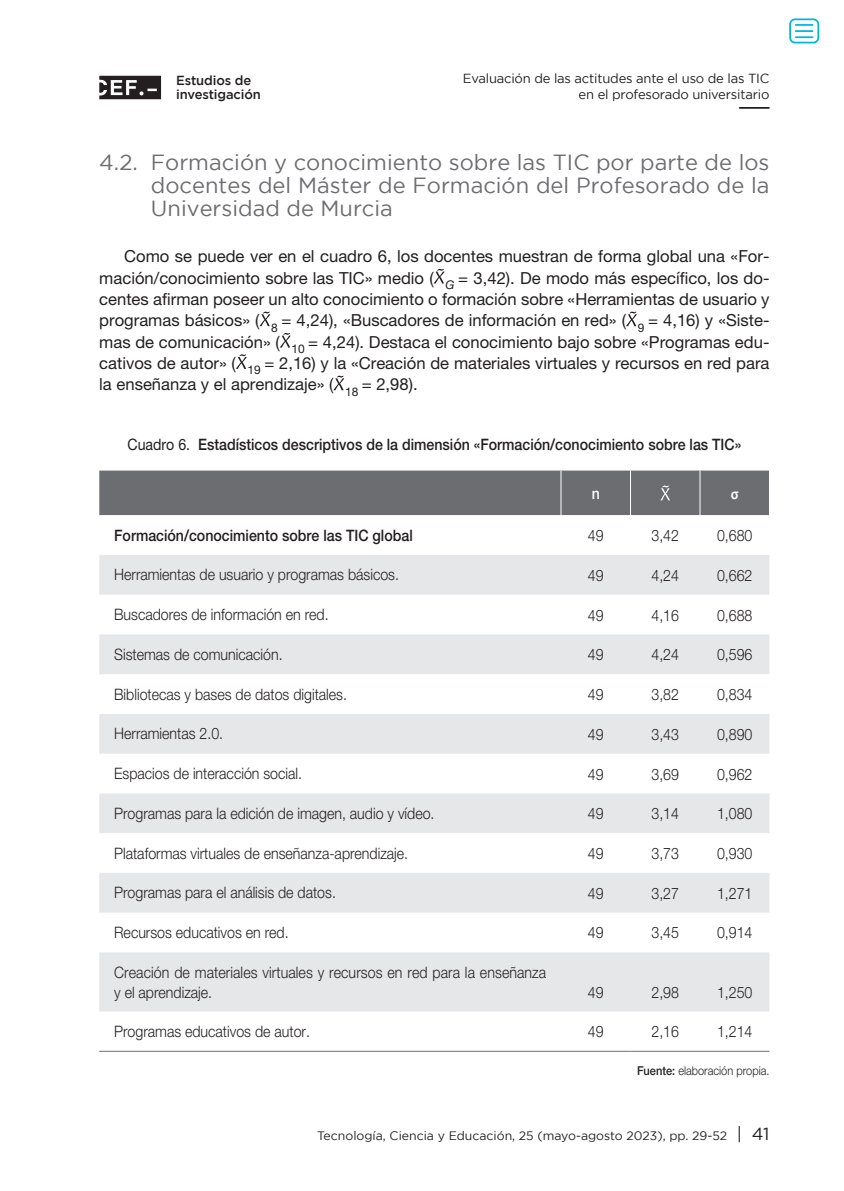
<style>
.page{position:relative;width:844px;height:1191px;background:#fff}
.page>*{position:absolute;margin:0;border:0;box-sizing:border-box;transform-origin:0 0}
.epígrafe_1_1_rtye{font:21.88px/23.1px "Gotham";color:#6c6d70;text-align:justify}
.texto_normal{font:16.62px/21.3px "Helvetica Neue LT Std";color:#231f20;text-align:justify}
.Tablas_y_gráficos{font:300 15.75px/20.1px "Helvetica Neue LT Std";color:#231f20;scale:.9 1}
.Tablas_título{font:500 15.75px "Helvetica Neue LT Std";color:#231f20;scale:.9 1}
.Tablas_y_gráficos-2{font:500 15.75px "Helvetica Neue LT Std";color:#231f20;scale:.9 1}
.Cabeceras_tablas_y_g{font:500 15.75px "Helvetica Neue LT Std";color:#fff;scale:.9 1}
.Cabeceras_tablas_y_g-2{font:700 15.75px "Candara";color:#fff;scale:.9 1}
.t1{font:13.12px/16.6px "Gotham";letter-spacing:-.015em;color:#231f20;text-align:right}
.t2{font:500 13.12px/14.2px "Gotham";letter-spacing:-.01em;color:#231f20}
.t3{font:12.25px "Gotham";color:#231f20}
.Fuente_tablas_y_graf{font:300 12.25px "Helvetica Neue LT Std";color:#231f20;scale:.9 1}
.s1{font-weight:400}
.s2{font-weight:500}
.s3{font-size:17.5px}
</style>
<div class="page">
<svg style="left:99px;top:76px;width:62px;height:23px"></svg>
<hr style="left:739px;top:107px;width:30px;height:2px;background:#231f20">
<svg style="left:434px;top:269px;width:10px;height:14px"></svg>
<svg style="left:259px;top:311px;width:11px;height:15px"></svg>
<svg style="left:626px;top:311px;width:10px;height:15px"></svg>
<svg style="left:280px;top:333px;width:10px;height:14px"></svg>
<svg style="left:236px;top:354px;width:11px;height:15px"></svg>
<svg style="left:333px;top:375px;width:11px;height:15px"></svg>
<svg style="left:99px;top:555px;width:670px;height:456px;fill:#e6e7e9"></svg>
<hr style="left:99px;top:1050px;width:462px;height:1px;background:#6c6d70">
<hr style="left:561px;top:1050px;width:69px;height:1px;background:#6c6d70">
<hr style="left:630px;top:1050px;width:69px;height:1px;background:#6c6d70">
<hr style="left:699px;top:1050px;width:70px;height:1px;background:#6c6d70">
<div style="left:99px;top:470px;width:670px;height:45px;background:#6c6d70"></div>
<div style="left:789px;top:18px;width:30px;height:25px;border:2px solid #00b6de;border-radius:5px"></div>
<svg style="left:795px;top:24px;width:18px;height:14px"></svg>
<p class="t2" style="left:176px;top:73px;width:86px">Estudios de investigación</p>
<p class="t1" style="left:463px;top:69px;width:308px">Evaluación de las actitudes ante el uso de las TIC en el profesorado universitario</p>
<p class="epígrafe_1_1_rtye" style="left:151px;top:150px;width:620px;text-indent:-52px">4.2. Formación y conocimiento sobre las TIC por parte de los docentes del Máster de Formación del Profesorado de la Universidad de Murcia</p>
<p class="texto_normal" style="left:99px;top:245px;width:671px;text-indent:25px">Como se puede ver en el cuadro 6, los docentes muestran de forma global una «For&shy;mación/conocimiento sobre las TIC» medio ( <sub>G</sub> = 3,42). De modo más específico, los do&shy;centes afirman poseer un alto conocimiento o formación sobre «Herramientas de usuario y programas básicos» ( <sub>8</sub> = 4,24), «Buscadores de información en red» ( <sub>9</sub> = 4,16) y «Siste&shy;mas de comunicación» ( <sub>10</sub> = 4,24). Destaca el conocimiento bajo sobre «Programas edu&shy;cativos de autor» ( <sub>19</sub> = 2,16) y la «Creación de materiales virtuales y recursos en red para la enseñanza y el aprendizaje» ( <sub>18</sub> = 2,98).</p>
<p class="Tablas_título" style="left:127px;top:435px;width:683px"><span class="s1">Cuadro 6.</span> Estadísticos descriptivos de la dimensión «Formación/conocimiento sobre las TIC»</p>
<p class="Cabeceras_tablas_y_g" style="left:591px;top:483px;width:11px">n</p>
<p class="Cabeceras_tablas_y_g-2" style="left:730px;top:483px;width:11px">σ</p>
<p class="Tablas_y_gráficos-2" style="left:114px;top:526px;width:333px">Formación/conocimiento sobre las TIC global</p>
<p class="Tablas_y_gráficos" style="left:587px;top:525px;width:19px">49</p>
<p class="Tablas_y_gráficos" style="left:651px;top:525px;width:32px">3,42</p>
<p class="Tablas_y_gráficos" style="left:716px;top:525px;width:41px">0,680</p>
<p class="Tablas_y_gráficos" style="left:114px;top:564px;width:318px">Herramientas de usuario y programas básicos.</p>
<p class="Tablas_y_gráficos" style="left:587px;top:565px;width:19px">49</p>
<p class="Tablas_y_gráficos" style="left:651px;top:565px;width:32px">4,24</p>
<p class="Tablas_y_gráficos" style="left:716px;top:565px;width:41px">0,662</p>
<p class="Tablas_y_gráficos" style="left:114px;top:604px;width:240px">Buscadores de información en red.</p>
<p class="Tablas_y_gráficos" style="left:587px;top:604px;width:19px">49</p>
<p class="Tablas_y_gráficos" style="left:651px;top:604px;width:32px">4,16</p>
<p class="Tablas_y_gráficos" style="left:716px;top:604px;width:41px">0,688</p>
<p class="Tablas_y_gráficos" style="left:114px;top:644px;width:188px">Sistemas de comunicación.</p>
<p class="Tablas_y_gráficos" style="left:587px;top:644px;width:19px">49</p>
<p class="Tablas_y_gráficos" style="left:651px;top:644px;width:32px">4,24</p>
<p class="Tablas_y_gráficos" style="left:716px;top:644px;width:41px">0,596</p>
<p class="Tablas_y_gráficos" style="left:114px;top:683px;width:260px">Bibliotecas y bases de datos digitales.</p>
<p class="Tablas_y_gráficos" style="left:587px;top:684px;width:19px">49</p>
<p class="Tablas_y_gráficos" style="left:651px;top:684px;width:32px">3,82</p>
<p class="Tablas_y_gráficos" style="left:716px;top:684px;width:41px">0,834</p>
<p class="Tablas_y_gráficos" style="left:114px;top:723px;width:123px">Herramientas 2.0.</p>
<p class="Tablas_y_gráficos" style="left:587px;top:724px;width:19px">49</p>
<p class="Tablas_y_gráficos" style="left:651px;top:724px;width:32px">3,43</p>
<p class="Tablas_y_gráficos" style="left:716px;top:724px;width:41px">0,890</p>
<p class="Tablas_y_gráficos" style="left:114px;top:763px;width:210px">Espacios de interacción social.</p>
<p class="Tablas_y_gráficos" style="left:587px;top:763px;width:19px">49</p>
<p class="Tablas_y_gráficos" style="left:651px;top:763px;width:32px">3,69</p>
<p class="Tablas_y_gráficos" style="left:716px;top:763px;width:41px">0,962</p>
<p class="Tablas_y_gráficos" style="left:114px;top:803px;width:357px">Programas para la edición de imagen, audio y vídeo.</p>
<p class="Tablas_y_gráficos" style="left:587px;top:803px;width:19px">49</p>
<p class="Tablas_y_gráficos" style="left:651px;top:803px;width:32px">3,14</p>
<p class="Tablas_y_gráficos" style="left:716px;top:803px;width:41px">1,080</p>
<p class="Tablas_y_gráficos" style="left:114px;top:842px;width:328px">Plataformas virtuales de enseñanza-aprendizaje.</p>
<p class="Tablas_y_gráficos" style="left:587px;top:843px;width:19px">49</p>
<p class="Tablas_y_gráficos" style="left:651px;top:843px;width:32px">3,73</p>
<p class="Tablas_y_gráficos" style="left:716px;top:843px;width:41px">0,930</p>
<p class="Tablas_y_gráficos" style="left:114px;top:882px;width:248px">Programas para el análisis de datos.</p>
<p class="Tablas_y_gráficos" style="left:587px;top:882px;width:19px">49</p>
<p class="Tablas_y_gráficos" style="left:651px;top:882px;width:32px">3,27</p>
<p class="Tablas_y_gráficos" style="left:716px;top:882px;width:41px">1,271</p>
<p class="Tablas_y_gráficos" style="left:114px;top:922px;width:195px">Recursos educativos en red.</p>
<p class="Tablas_y_gráficos" style="left:587px;top:922px;width:19px">49</p>
<p class="Tablas_y_gráficos" style="left:651px;top:922px;width:32px">3,45</p>
<p class="Tablas_y_gráficos" style="left:716px;top:922px;width:41px">0,914</p>
<p class="Tablas_y_gráficos" style="left:114px;top:961px;width:481px">Creación de materiales virtuales y recursos en red para la enseñanza y el aprendizaje.</p>
<p class="Tablas_y_gráficos" style="left:587px;top:981px;width:19px">49</p>
<p class="Tablas_y_gráficos" style="left:651px;top:981px;width:32px">2,98</p>
<p class="Tablas_y_gráficos" style="left:716px;top:981px;width:41px">1,250</p>
<p class="Tablas_y_gráficos" style="left:114px;top:1021px;width:219px">Programas educativos de autor.</p>
<p class="Tablas_y_gráficos" style="left:587px;top:1021px;width:19px">49</p>
<p class="Tablas_y_gráficos" style="left:651px;top:1021px;width:32px">2,16</p>
<p class="Tablas_y_gráficos" style="left:716px;top:1021px;width:41px">1,214</p>
<p class="Fuente_tablas_y_graf" style="left:637px;top:1063px;width:149px"><span class="s2">Fuente:</span> elaboración propia.</p>
<p class="t3" style="left:317px;top:1128px;width:453px">Tecnología, Ciencia y Educación, 25 (mayo-agosto 2023), pp. 29-52 <span class="s3">| 41</span></p>
</div>
